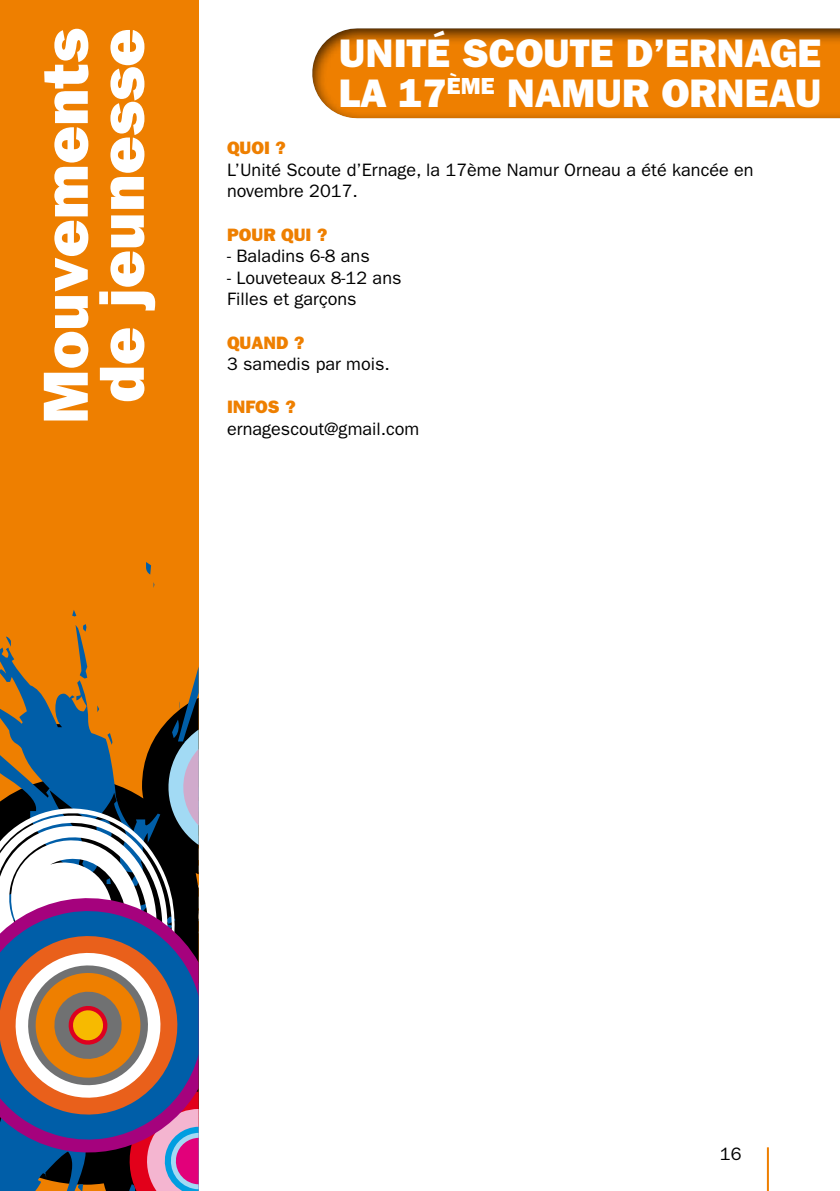
<style>
.page{position:relative;width:840px;height:1191px;background:#fff}
.page>*{position:absolute;margin:0;border:0;box-sizing:border-box;transform-origin:0 0}
.t1{font:64px/56px "ITC Franklin Gothic Std Hvy";color:#fff;text-align:center}
.t2{font:40px/40px "ITC Franklin Gothic Std Hvy";color:#fff}
.t3{font:18px/21.6px "ITC Franklin Gothic Std";color:#000}
.t4{font:18px "ITC Franklin Gothic Std Hvy";color:#ee7f00}
</style>
<div class="page">
<div style="left:312px;top:27px;width:527px;height:94px;background:#000;opacity:.75"></div>
<hr style="left:766px;top:1147px;width:2px;height:44px;background:#ee7f00">
<div style="left:0;top:0;width:198px;height:1191px;background:#ee7f00"></div>
<svg style="left:0;top:562px;width:198px;height:167px"></svg>
<svg style="left:0;top:729px;width:199px;height:462px;background:#7e707b"></svg>
<h1 class="t1" style="left:38px;top:424px;width:397px;rotate:-90deg">Mouvements de jeunesse</h1>
<h2 class="t2" style="left:338px;top:33px;width:484px">UNITÉ SCOUTE D’ERNAGE<br>LA 17<sup>ÈME</sup> NAMUR ORNEAU</h2>
<p class="t4" style="left:227px;top:137px;width:61px">QUOI ?</p>
<p class="t3" style="left:227px;top:159px;width:528px">L’Unité Scoute d’Ernage, la 17ème Namur Orneau a été kancée en novembre 2017.</p>
<p class="t4" style="left:227px;top:224px;width:102px">POUR QUI ?</p>
<p class="t3" style="left:227px;top:245px;width:144px">- Baladins 6-8 ans</p>
<p class="t3" style="left:227px;top:267px;width:176px">- Louveteaux 8-12 ans<br>Filles et garçons</p>
<p class="t4" style="left:227px;top:332px;width:79px">QUAND ?</p>
<p class="t3" style="left:227px;top:353px;width:164px">3 samedis par mois.</p>
<p class="t4" style="left:227px;top:397px;width:70px">INFOS ?</p>
<p class="t3" style="left:227px;top:418px;width:194px">ernagescout@gmail.com</p>
<p class="t3" style="left:719px;top:1142px;width:23px">16</p>
</div>
